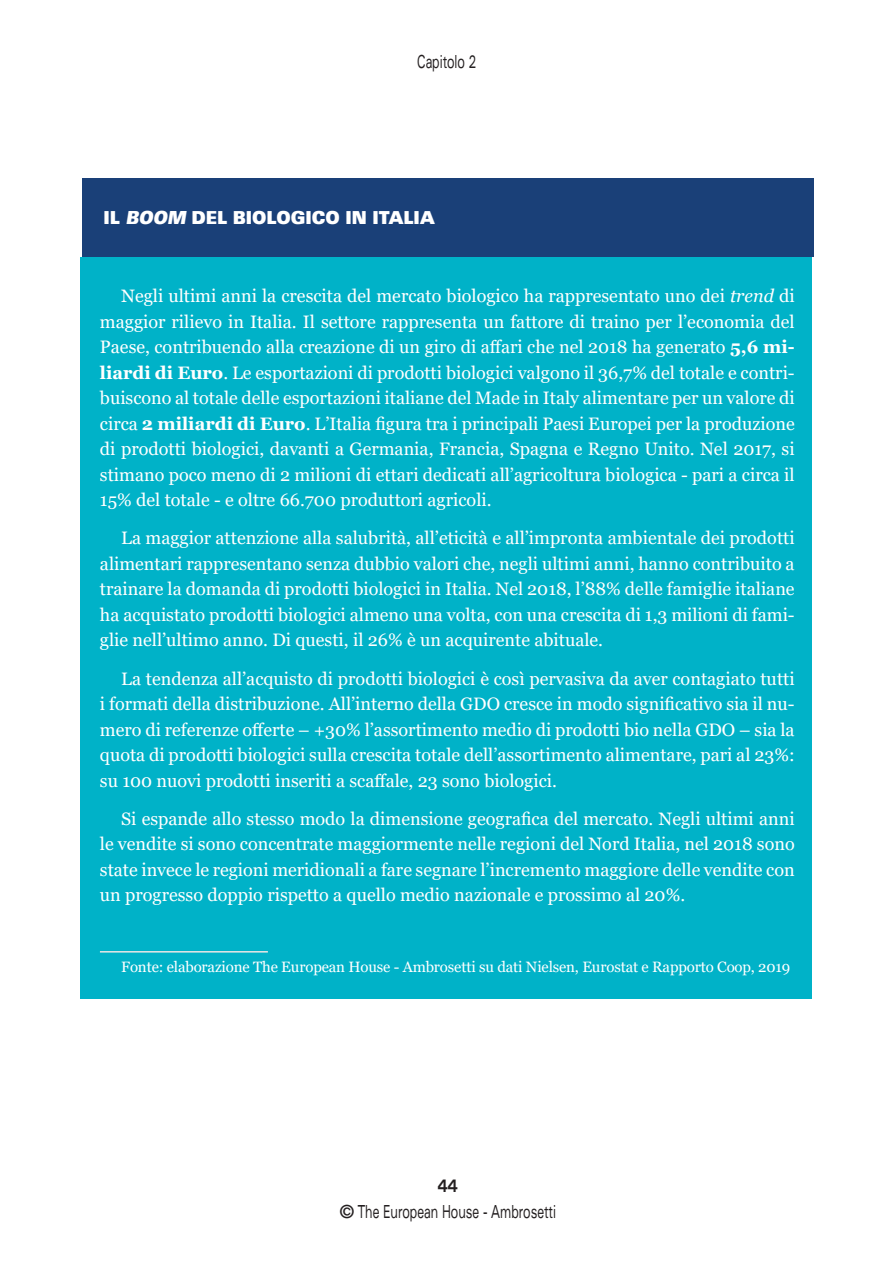
<style>
.page{position:relative;width:893px;height:1263px;background:#fff}
.page>*{position:absolute;margin:0;border:0;box-sizing:border-box;transform-origin:0 0}
.Testo{font:18px/25.5px "Georgia";color:#fff;text-align:justify}
.t1{font:expanded 18px "Univers LT Std";color:#231f20}
.Testo-2{font:900 expanded 18px "Univers LT";color:#fff;scale:.75 1}
.t2{font:expanded 18px "Univers LT Std";color:#231f20;scale:.56 1}
.t3{font:700 expanded 18px "Univers LT Std";color:#231f20;scale:.75 1}
.t4{font:15px "Georgia";letter-spacing:-.01em;color:#fff}
.s1{font-family:"Univers LT Std X Black Ex Obl";font-weight:400;font-stretch:normal}
.s2{font-style:italic}
.s3{font-weight:700}
</style>
<div class="page">
<div style="left:82px;top:179px;width:731px;height:78px;background:#1a4078"></div>
<div style="left:81px;top:257px;width:731px;height:742px;background:#00b2c8"></div>
<hr style="left:100px;top:951px;width:168px;height:1px;background:#eae7e5">
<p class="t2" style="left:389px;top:51px;width:208px">Executive Summary</p>
<p class="t2" style="left:417px;top:51px;width:108px">Capitolo 2</p>
<p class="Testo-2" style="left:103px;top:207px;width:443px">IL <span class="s1">BOOM</span> DEL BIOLOGICO IN ITALIA</p>
<p class="Testo" style="left:100px;top:284px;width:696px;text-indent:21px">Negli ultimi anni la crescita del mercato biologico ha rappresentato uno dei <span class="s2">trend</span> di maggior rilievo in Italia. Il settore rappresenta un fattore di traino per l’economia del Paese, contribuendo alla creazione di un giro di affari che nel 2018 ha generato <span class="s3">5,6 mi&shy;liardi di Euro</span>. Le esportazioni di prodotti biologici valgono il 36,7% del totale e contri&shy;buiscono al totale delle esportazioni italiane del Made in Italy alimentare per un valore di circa <span class="s3">2 miliardi di Euro</span>. L’Italia figura tra i principali Paesi Europei per la produzione di prodotti biologici, davanti a Germania, Francia, Spagna e Regno Unito. Nel 2017, si stimano poco meno di 2 milioni di ettari dedicati all’agricoltura biologica - pari a circa il 15% del totale - e oltre 66.700 produttori agricoli.</p>
<p class="Testo" style="left:100px;top:526px;width:696px;text-indent:21px">La maggior attenzione alla salubrità, all’eticità e all’impronta ambientale dei prodotti alimentari rappresentano senza dubbio valori che, negli ultimi anni, hanno contribuito a trainare la domanda di prodotti biologici in Italia. Nel 2018, l’88% delle famiglie italiane ha acquistato prodotti biologici almeno una volta, con una crescita di 1,3 milioni di fami&shy;glie nell’ultimo anno. Di questi, il 26% è un acquirente abituale.</p>
<p class="Testo" style="left:100px;top:666px;width:696px;text-indent:21px">La tendenza all’acquisto di prodotti biologici è così pervasiva da aver contagiato tutti i formati della distribuzione. All’interno della GDO cresce in modo significativo sia il nu&shy;mero di referenze offerte – +30% l’assortimento medio di prodotti bio nella GDO – sia la quota di prodotti biologici sulla crescita totale dell’assortimento alimentare, pari al 23%: su 100 nuovi prodotti inseriti a scaffale, 23 sono biologici.</p>
<p class="Testo" style="left:100px;top:806px;width:696px;text-indent:21px">Si espande allo stesso modo la dimensione geografica del mercato. Negli ultimi anni le vendite si sono concentrate maggiormente nelle regioni del Nord Italia, nel 2018 sono state invece le regioni meridionali a fare segnare l’incremento maggiore delle vendite con un progresso doppio rispetto a quello medio nazionale e prossimo al 20%.</p>
<p class="t4" style="left:121px;top:958px;width:671px">Fonte: elaborazione The European House - Ambrosetti su dati Nielsen, Eurostat e Rapporto Coop, 2019</p>
<p class="t3" style="left:438px;top:1175px;width:28px">44</p>
<p class="t1" style="left:340px;top:1201px;width:218px">© The European House - Ambrosetti</p>
</div>
